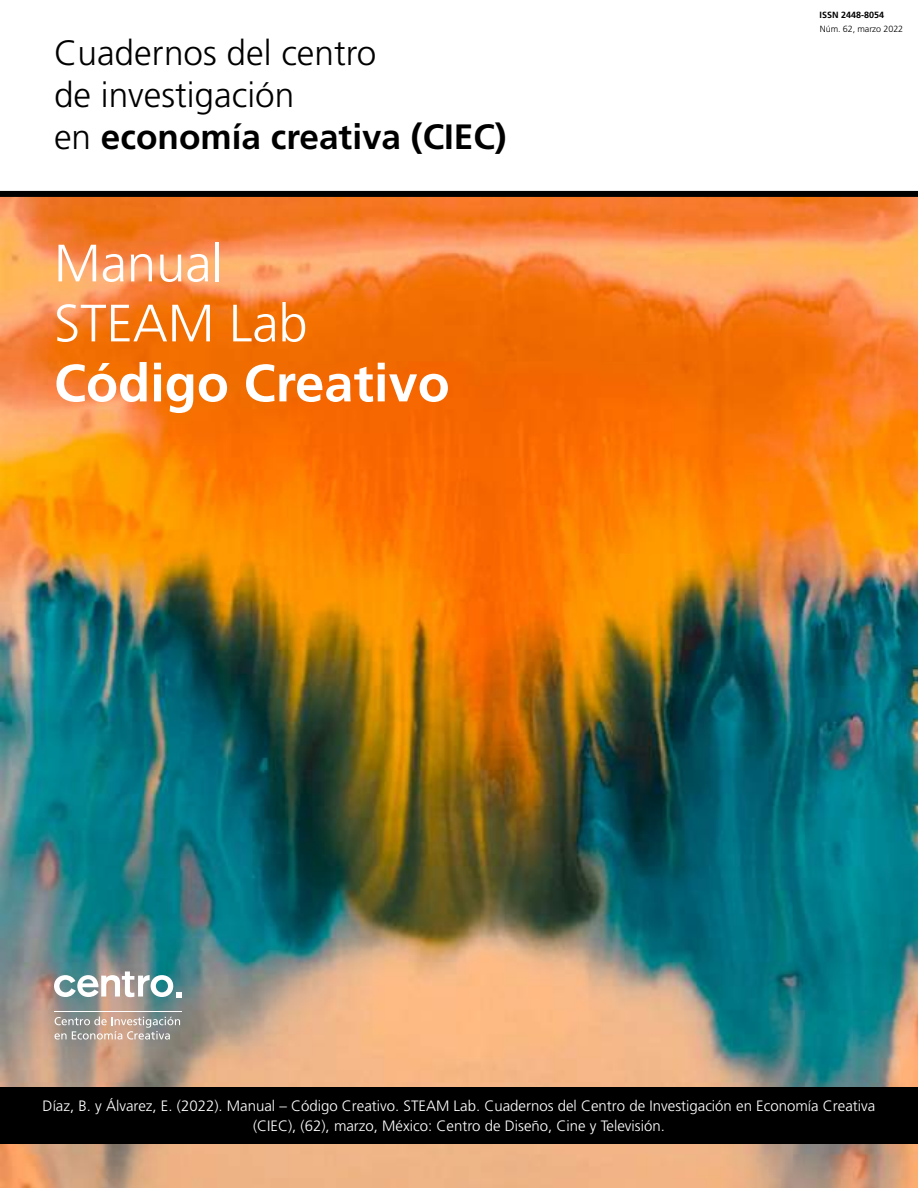
<style>
.page{position:relative;width:918px;height:1188px;background:#fff}
.page>*{position:absolute;margin:0;border:0;box-sizing:border-box;transform-origin:0 0}
.t1{font:300 52.5px/60px "Frutiger LT Std";color:#fff}
.t2{font:700 52.5px "Frutiger LT Std";color:#fff}
.t3{font:300 35.1px/42.2px "Frutiger LT Std";color:#000}
.t4{font:300 15px/19.5px "Frutiger LT Std";color:#fff;text-align:center}
.t5{font:300 9px "Frutiger LT Std";letter-spacing:-.01em;color:#000}
.t6{font:700 9px "Frutiger LT Std";color:#000}
.s1{font-weight:700}
</style>
<div class="page">
<img style="left:0;top:197px;width:918px;height:991px">
<div style="left:0;top:1087px;width:918px;height:57px;background:#000"></div>
<svg style="left:54px;top:971px;width:128px;height:27px"></svg>
<hr style="left:54px;top:1011px;width:128px;height:1px;background:#fff">
<svg style="left:55px;top:1017px;width:125px;height:23px"></svg>
<div style="left:0;top:191px;width:918px;height:6px;background:#000"></div>
<h2 class="t3" style="left:54px;top:32px;width:454px">Cuadernos del centro<br>de investigación<br>en <span class="s1">economía creativa (CIEC)</span></h2>
<h1 class="t1" style="left:54px;top:234px;width:255px">Manual<br>STEAM Lab</h1>
<h1 class="t2" style="left:54px;top:352px;width:397px">Código Creativo</h1>
<p class="t6" style="left:820px;top:10px;width:66px">ISSN 2448-8054</p>
<p class="t5" style="left:820px;top:23px;width:85px">Núm. 62, marzo 2022</p>
<p class="t4" style="left:43px;top:1097px;width:834px">Díaz, B. y Álvarez, E. (2022). Manual – Código Creativo. STEAM Lab. Cuadernos del Centro de Investigación en Economía Creativa (CIEC), (62), marzo, México: Centro de Diseño, Cine y Televisión.</p>
</div>
